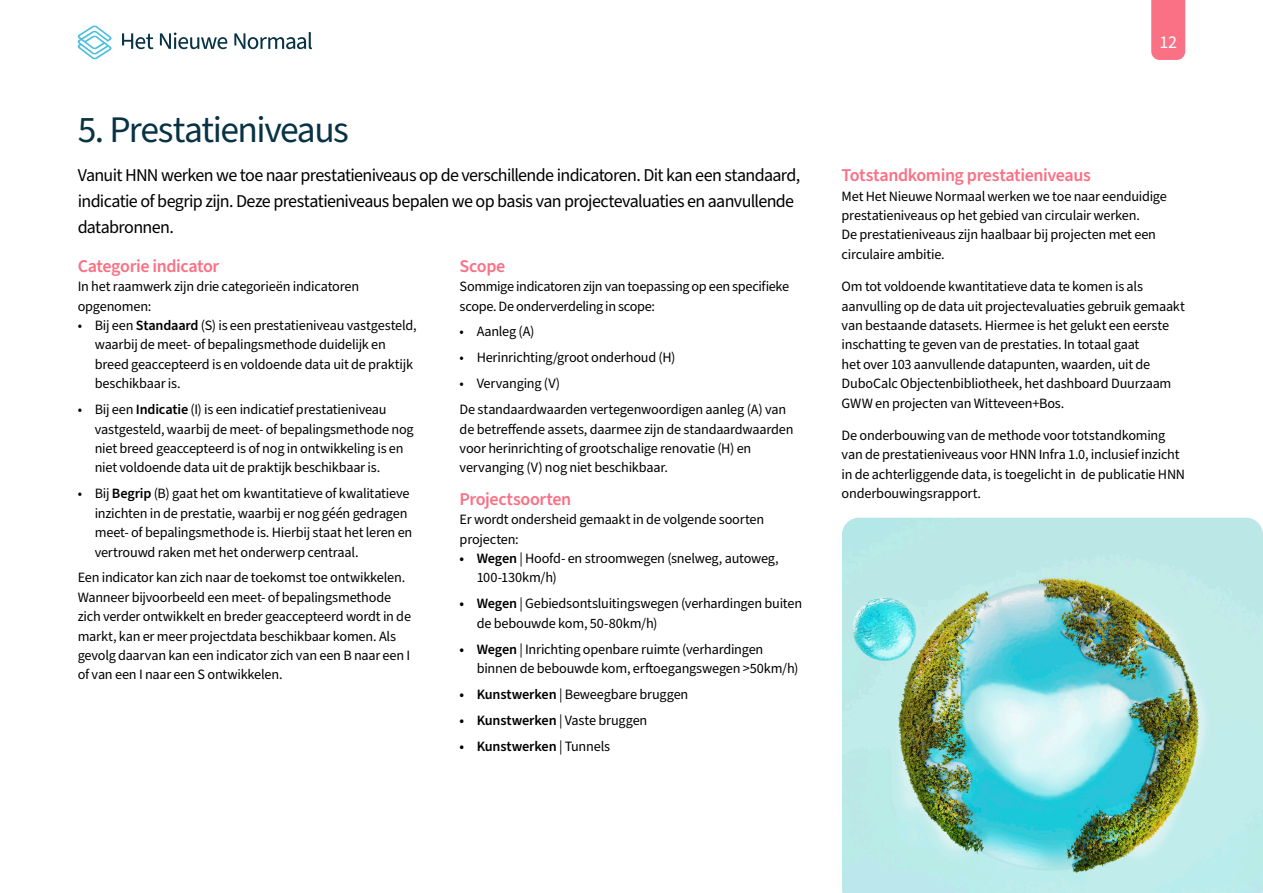
<style>
.page{position:relative;width:1263px;height:893px;background:#fff}
.page>*{position:absolute;margin:0;border:0;box-sizing:border-box;transform-origin:0 0}
.t1{font:37.5px "Source Sans Pro";letter-spacing:-.04em;color:#083344}
.Intro{font:18px/26px "Source Sans Pro";letter-spacing:-.035em;color:#000}
.t2{font:600 18px "Source Sans Pro";letter-spacing:-.025em;color:#fa7185}
.t3{font:18px "Source Sans Pro";color:#fff}
.Paragraph{font:14.25px/19.4px "Source Sans Pro";letter-spacing:-.015em;color:#000}
.t4{font:600 14.25px "Source Sans Pro";letter-spacing:-.01em;color:#000}
.s1{font-weight:600}
.s2{font-weight:400}
</style>
<div class="page">
<img style="left:842px;top:518px;width:421px;height:375px">
<svg style="left:78px;top:26px;width:34px;height:33px"></svg>
<svg style="left:122px;top:33px;width:31px;height:16px"></svg>
<svg style="left:160px;top:33px;width:67px;height:16px"></svg>
<svg style="left:234px;top:32px;width:78px;height:17px"></svg>
<div style="left:1151px;top:0;width:34px;height:60px;background:#fa7185"></div>
<p class="t1" style="left:78px;top:105px;width:273px">5. Prestatieniveaus</p>
<p class="Intro" style="left:78px;top:163px;width:724px">Vanuit HNN werken we toe naar prestatieniveaus op de verschillende indicatoren. Dit kan een standaard, indicatie of begrip zijn. Deze prestatieniveaus bepalen we op basis van projectevaluaties en aanvullende databronnen.</p>
<p class="t2" style="left:78px;top:254px;width:143px">Categorie indicator</p>
<p class="Paragraph" style="left:78px;top:277px;width:283px">In het raamwerk zijn drie categorieën indicatoren opgenomen:</p>
<p class="Paragraph" style="left:95px;top:316px;width:323px;text-indent:-17px">• Bij een <span class="s1">Standaard</span> (S) is een prestatieniveau vastgesteld, waarbij de meet- of bepalingsmethode duidelijk en breed geaccepteerd is en voldoende data uit de praktijk beschikbaar is.</p>
<p class="Paragraph" style="left:95px;top:400px;width:320px;text-indent:-17px">• Bij een <span class="s1">Indicatie</span> (I) is een indicatief prestatieniveau vastgesteld, waarbij de meet- of bepalingsmethode nog niet breed geaccepteerd is of nog in ontwikkeling is en niet voldoende data uit de praktijk beschikbaar is.</p>
<p class="Paragraph" style="left:95px;top:484px;width:319px;text-indent:-17px">• Bij <span class="s1">Begrip</span> (B) gaat het om kwantitatieve of kwalitatieve inzichten in de prestatie, waarbij er nog géén gedragen meet- of bepalingsmethode is. Hierbij staat het leren en vertrouwd raken met het onderwerp centraal.</p>
<p class="Paragraph" style="left:78px;top:568px;width:335px">Een indicator kan zich naar de toekomst toe ontwikkelen.<br>Wanneer bijvoorbeeld een meet- of bepalingsmethode zich verder ontwikkelt en breder geaccepteerd wordt in de markt, kan er meer projectdata beschikbaar komen. Als gevolg daarvan kan een indicator zich van een B naar een I of van een I naar een S ontwikkelen.</p>
<p class="t2" style="left:460px;top:254px;width:47px">Scope</p>
<p class="Paragraph" style="left:460px;top:277px;width:331px">Sommige indicatoren zijn van toepassing op een specifieke scope. De onderverdeling in scope:</p>
<p class="Paragraph" style="left:460px;top:323px;width:76px">• Aanleg (A)</p>
<p class="Paragraph" style="left:460px;top:348px;width:217px">• Herinrichting/groot onderhoud (H)</p>
<p class="Paragraph" style="left:460px;top:374px;width:102px">• Vervanging (V)</p>
<p class="Paragraph" style="left:460px;top:400px;width:335px">De standaardwaarden vertegenwoordigen aanleg (A) van de betreffende assets, daarmee zijn de standaardwaarden voor herinrichting of grootschalige renovatie (H) en vervanging (V) nog niet beschikbaar.</p>
<p class="t2" style="left:460px;top:487px;width:113px">Projectsoorten</p>
<p class="Paragraph" style="left:460px;top:510px;width:306px">Er wordt ondersheid gemaakt in de volgende soorten projecten:</p>
<p class="Paragraph" style="left:477px;top:549px;width:303px;text-indent:-17px"><span class="s1">• Wegen</span> | Hoofd- en stroomwegen (snelweg, autoweg,<br>100-130km/h)</p>
<p class="Paragraph" style="left:477px;top:594px;width:327px;text-indent:-17px"><span class="s1">• Wegen</span> | Gebiedsontsluitingswegen (verhardingen buiten de bebouwde kom, 50-80km/h)</p>
<p class="Paragraph" style="left:477px;top:640px;width:323px;text-indent:-17px"><span class="s1">• Wegen</span> | Inrichting openbare ruimte (verhardingen binnen de bebouwde kom, erftoegangswegen &gt;50km/h)</p>
<p class="Paragraph" style="left:460px;top:685px;width:230px"><span class="s1">• Kunstwerken</span> | Beweegbare bruggen</p>
<p class="Paragraph" style="left:460px;top:711px;width:189px"><span class="s1">• Kunstwerken</span> | Vaste bruggen</p>
<p class="t4" style="left:460px;top:736px;width:152px">• Kunstwerken <span class="s2">| Tunnels</span></p>
<p class="t3" style="left:1159px;top:30px;width:19px">12</p>
<p class="t2" style="left:841px;top:163px;width:251px">Totstandkoming prestatieniveaus</p>
<p class="Paragraph" style="left:841px;top:187px;width:327px">Met Het Nieuwe Normaal werken we toe naar eenduidige prestatieniveaus op het gebied van circulair werken.<br>De prestatieniveaus zijn haalbaar bij projecten met een circulaire ambitie.</p>
<p class="Paragraph" style="left:841px;top:277px;width:345px">Om tot voldoende kwantitatieve data te komen is als aanvulling op de data uit projectevaluaties gebruik gemaakt van bestaande datasets. Hiermee is het gelukt een eerste inschatting te geven van de prestaties. In totaal gaat<br>het over 103 aanvullende datapunten, waarden, uit de DuboCalc Objectenbibliotheek, het dashboard Duurzaam GWW en projecten van Witteveen+Bos.</p>
<p class="Paragraph" style="left:841px;top:426px;width:345px">De onderbouwing van de methode voor totstandkoming van de prestatieniveaus voor HNN Infra 1.0, inclusief inzicht in de achterliggende data, is toegelicht in de publicatie HNN onderbouwingsrapport.</p>
</div>
